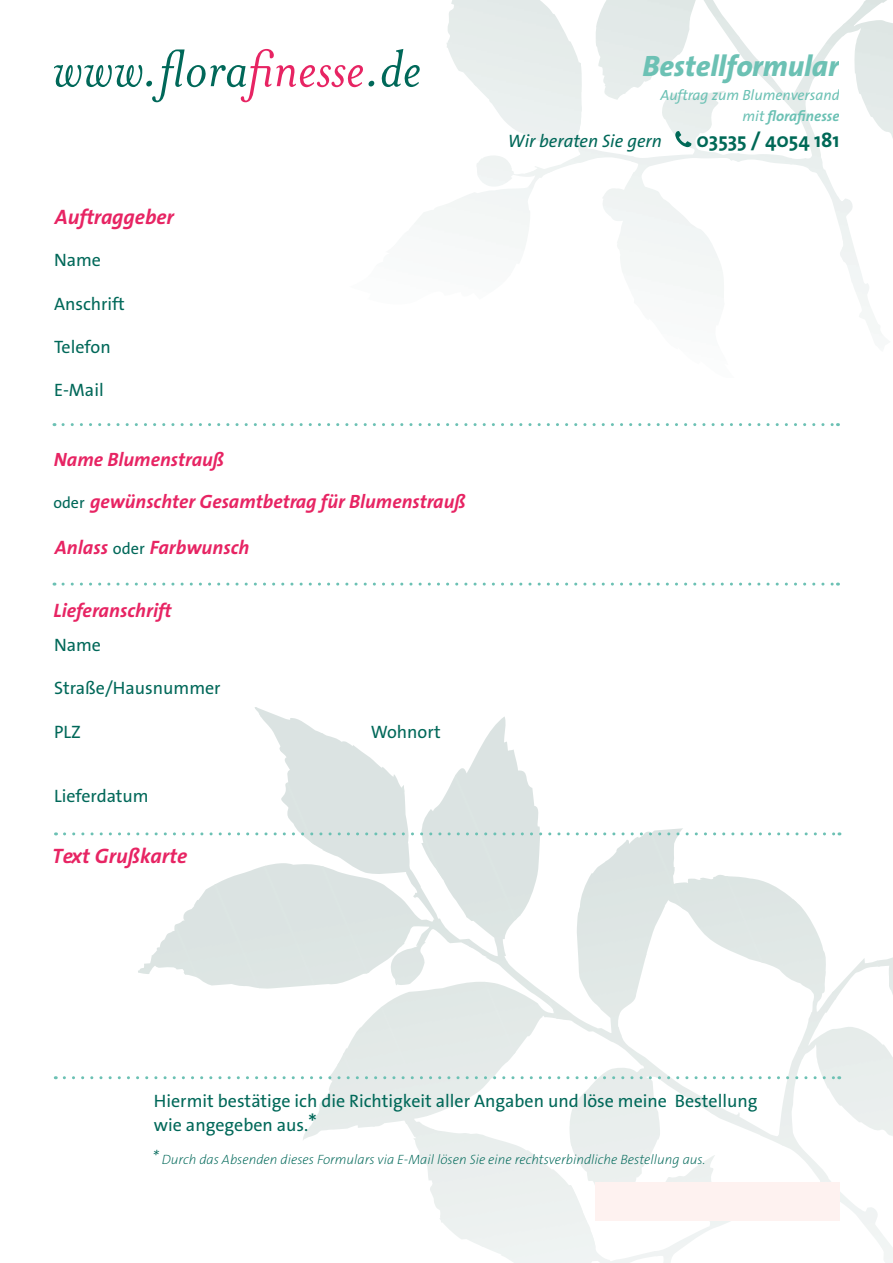
<style>
.page{position:relative;width:893px;height:1263px;background:#fff}
.page>*{position:absolute;margin:0;border:0;box-sizing:border-box;transform-origin:0 0}
.t1{font:italic 800 29.55px "The Sans Os F";color:#6cc1b4}
.t2{font:italic 700 21px "The Sans Os F";color:#e72463}
.t3{font:700 20.55px "The Sans Os F";color:#006957}
.t4{font:italic 700 19.5px "The Sans Os F";color:#e72463}
.t5{font:italic 700 19.35px "The Sans Os F";color:#e72463}
.t6{font:18px/24px "The Sans Os F";color:#006859}
.t7{font:italic 18px "The Sans Os F";color:#006859}
.t8{font:italic 14.85px/21.6px "The Sans Os F";color:#6cc1b4;text-align:right}
.t9{font:italic 200 13.5px "The Sans Os F";color:#006859}
.s1{font-weight:700}
.s2{font-weight:400;font-style:normal;font-size:15.9px;color:#006859}
.s3{font-weight:400;font-style:normal;font-size:16.35px;color:#006859}
.s4{font-size:24px}
.s5{font-size:19.5px}
</style>
<div class="page">
<img style="left:487px;top:717px;width:219px;height:465px">
<img style="left:725px;top:881px;width:168px;height:382px">
<img style="left:483px;top:774px;width:188px;height:489px">
<img style="left:777px;top:1046px;width:114px;height:217px">
<img style="left:704px;top:1098px;width:101px;height:84px">
<img style="left:793px;top:899px;width:100px;height:241px">
<img style="left:256px;top:734px;width:227px;height:513px">
<img style="left:303px;top:1059px;width:72px;height:82px">
<img style="left:650px;top:828px;width:114px;height:135px">
<img style="left:605px;top:835px;width:80px;height:123px">
<img style="left:216px;top:866px;width:132px;height:199px">
<img style="left:178px;top:884px;width:82px;height:104px">
<img style="left:138px;top:924px;width:61px;height:54px">
<img style="left:255px;top:707px;width:69px;height:45px">
<img style="left:634px;top:0;width:103px;height:298px">
<img style="left:845px;top:0;width:48px;height:335px">
<img style="left:581px;top:0;width:53px;height:276px">
<img style="left:790px;top:23px;width:55px;height:239px">
<img style="left:737px;top:35px;width:55px;height:129px">
<img style="left:447px;top:0;width:29px;height:86px">
<svg style="left:675px;top:131px;width:16px;height:16px"></svg>
<svg style="left:54px;top:49px;width:321px;height:53px"></svg>
<svg style="left:381px;top:49px;width:39px;height:38px"></svg>
<svg style="left:63px;top:423px;width:775px;height:3px"></svg>
<svg style="left:63px;top:583px;width:775px;height:3px"></svg>
<svg style="left:65px;top:832px;width:775px;height:3px"></svg>
<div style="left:595px;top:1182px;width:245px;height:39px;background:#fef2f0"></div>
<svg style="left:64px;top:1076px;width:776px;height:3px"></svg>
<h1 class="t1" style="left:642px;top:47px;width:198px">Bestellformular</h1>
<p class="t8" style="left:660px;top:84px;width:181px">Auftrag zum Blumenversand mit <span class="s1">florafinesse</span></p>
<p class="t2" style="left:55px;top:204px;width:121px">Auftraggeber</p>
<p class="t6" style="left:54px;top:248px;width:49px">Name</p>
<p class="t6" style="left:54px;top:292px;width:72px">Anschrift</p>
<p class="t6" style="left:54px;top:335px;width:58px">Telefon</p>
<p class="t6" style="left:54px;top:378px;width:51px">E-Mail</p>
<p class="t5" style="left:54px;top:447px;width:172px">Name Blumenstrauß</p>
<p class="t5" style="left:53px;top:489px;width:414px"><span class="s2">oder</span> gewünschter Gesamtbetrag für Blumenstrauß</p>
<p class="t4" style="left:55px;top:535px;width:196px">Anlass <span class="s3">oder</span> Farbwunsch</p>
<p class="t4" style="left:53px;top:598px;width:120px">Lieferanschrift</p>
<p class="t6" style="left:54px;top:633px;width:49px">Name</p>
<p class="t6" style="left:54px;top:676px;width:168px">Straße/Hausnummer</p>
<p class="t6" style="left:54px;top:720px;width:28px">PLZ</p>
<p class="t6" style="left:371px;top:720px;width:71px">Wohnort</p>
<p class="t6" style="left:54px;top:784px;width:96px">Lieferdatum</p>
<p class="t2" style="left:52px;top:843px;width:137px">Text Grußkarte</p>
<p class="t7" style="left:508px;top:130px;width:156px">Wir beraten Sie gern</p>
<p class="t3" style="left:696px;top:127px;width:145px">03535 / 4054 181</p>
<p class="t6" style="left:154px;top:1089px;width:605px">Hiermit bestätige ich die Richtigkeit aller Angaben und löse meine Bestellung wie angegeben aus.<span class="s4">*</span></p>
<p class="t9" style="left:152px;top:1151px;width:555px"><span class="s5">*</span> Durch das Absenden dieses Formulars via E-Mail lösen Sie eine rechtsverbindliche Bestellung aus.</p>
</div>
